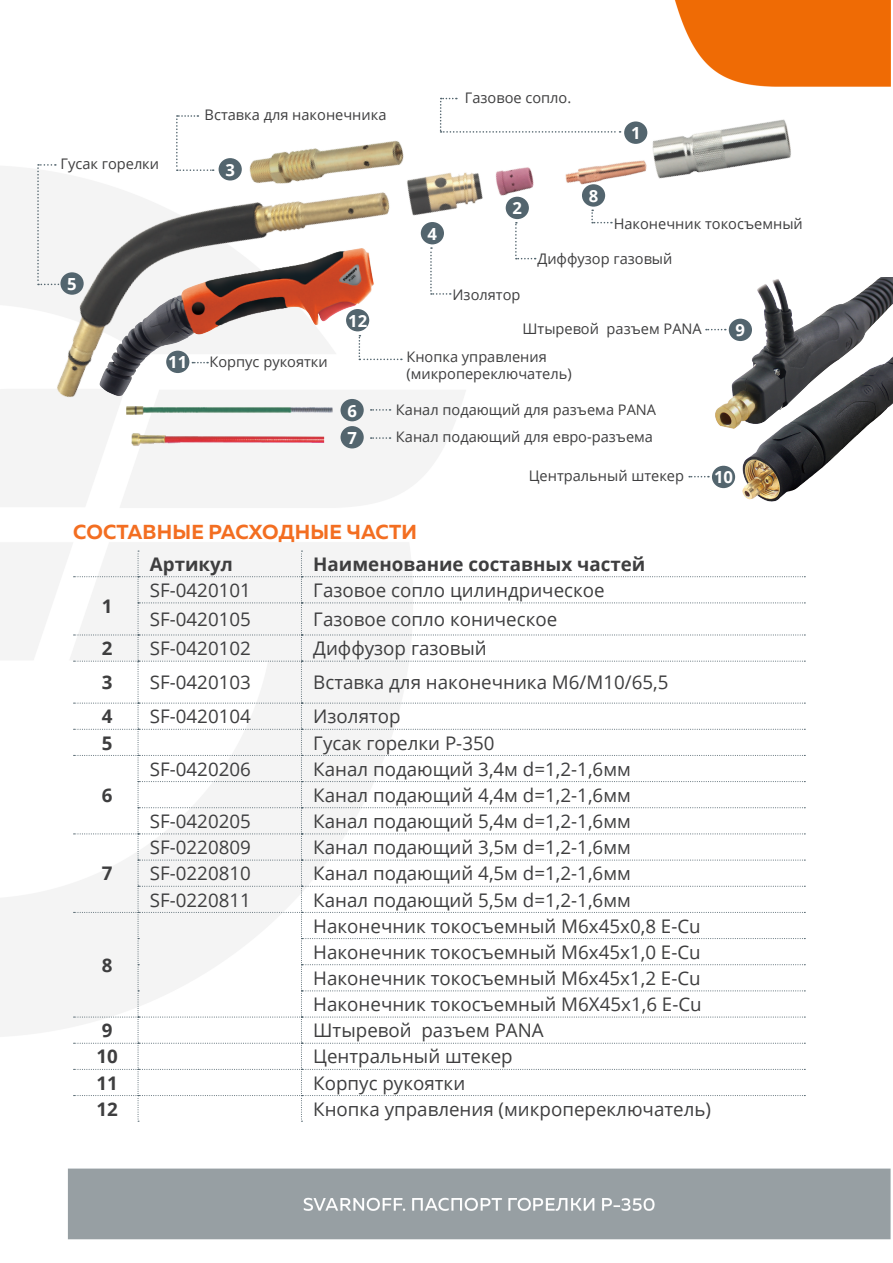
<style>
.page{position:relative;width:893px;height:1263px;background:#fff}
.page>*{position:absolute;margin:0;border:0;box-sizing:border-box;transform-origin:0 0}
.t1{font:700 20.25px "Muller";letter-spacing:.01em;color:#f36e21}
.t2{font:18.75px "Open Sans";color:#3e3e3f}
.t3{font:700 18.75px "Open Sans";color:#3e3e3f}
.t4{font:700 16.65px "Open Sans";color:#fff}
.t5{font:14.55px "Open Sans";color:#3e3e3f}
</style>
<div class="page">
<img style="left:0;top:0;width:890px;height:1240px">
<svg style="left:74px;top:551px;width:731px;height:571px"></svg>
<svg style="left:440px;top:98px;width:180px;height:35px"></svg>
<svg style="left:515px;top:222px;width:21px;height:37px"></svg>
<svg style="left:430px;top:247px;width:21px;height:48px"></svg>
<img style="left:436px;top:138px;width:62px;height:104px">
<img style="left:480px;top:144px;width:71px;height:69px">
<img style="left:552px;top:118px;width:68px;height:110px">
<img style="left:33px;top:89px;width:372px;height:411px">
<img style="left:620px;top:52px;width:197px;height:184px">
<img style="left:230px;top:67px;width:206px;height:185px">
<img style="left:704px;top:277px;width:189px;height:159px">
<img style="left:733px;top:345px;width:160px;height:166px">
<img style="left:127px;top:407px;width:206px;height:8px">
<img style="left:127px;top:429px;width:207px;height:24px">
<div style="left:624px;top:121px;width:23px;height:23px;background:#53656e;border-radius:50%"></div>
<div style="left:506px;top:197px;width:23px;height:22px;background:#53656e;border-radius:50%"></div>
<div style="left:421px;top:222px;width:23px;height:22px;background:#53656e;border-radius:50%"></div>
<svg style="left:176px;top:115px;width:38px;height:56px"></svg>
<div style="left:219px;top:158px;width:23px;height:23px;background:#53656e;border-radius:50%"></div>
<svg style="left:371px;top:409px;width:20px;height:2px"></svg>
<svg style="left:192px;top:362px;width:16px;height:1px"></svg>
<svg style="left:371px;top:437px;width:20px;height:2px"></svg>
<div style="left:341px;top:399px;width:23px;height:22px;background:#53656e;border-radius:50%"></div>
<div style="left:341px;top:426px;width:23px;height:22px;background:#53656e;border-radius:50%"></div>
<svg style="left:591px;top:210px;width:21px;height:13px"></svg>
<div style="left:582px;top:184px;width:23px;height:23px;background:#53656e;border-radius:50%"></div>
<svg style="left:706px;top:329px;width:20px;height:1px"></svg>
<svg style="left:689px;top:476px;width:20px;height:1px"></svg>
<div style="left:729px;top:319px;width:23px;height:22px;background:#53656e;border-radius:50%"></div>
<div style="left:712px;top:466px;width:23px;height:22px;background:#53656e;border-radius:50%"></div>
<div style="left:166px;top:351px;width:23px;height:22px;background:#53656e;border-radius:50%"></div>
<svg style="left:359px;top:335px;width:43px;height:25px"></svg>
<div style="left:346px;top:309px;width:23px;height:22px;background:#53656e;border-radius:50%"></div>
<p class="t5" style="left:60px;top:154px;width:100px">Гусак горелки</p>
<p class="t4" style="left:67px;top:272px;width:11px">5</p>
<p class="t5" style="left:205px;top:105px;width:183px">Вставка для наконечника</p>
<p class="t4" style="left:225px;top:158px;width:11px">3</p>
<p class="t4" style="left:348px;top:309px;width:21px">12</p>
<p class="t5" style="left:465px;top:88px;width:108px">Газовое сопло.</p>
<p class="t4" style="left:631px;top:121px;width:11px">1</p>
<p class="t4" style="left:428px;top:222px;width:11px">4</p>
<p class="t4" style="left:512px;top:196px;width:11px">2</p>
<p class="t5" style="left:453px;top:285px;width:69px">Изолятор</p>
<p class="t4" style="left:589px;top:184px;width:11px">8</p>
<p class="t5" style="left:614px;top:213px;width:191px">Наконечник токосъемный</p>
<p class="t5" style="left:537px;top:248px;width:136px">Диффузор газовый</p>
<p class="t5" style="left:522px;top:319px;width:181px">Штыревой разъем PANA</p>
<p class="t4" style="left:736px;top:318px;width:11px">9</p>
<p class="t4" style="left:168px;top:350px;width:21px">11</p>
<p class="t5" style="left:210px;top:351px;width:120px">Корпус рукоятки</p>
<p class="t5" style="left:406px;top:347px;width:142px">Кнопка управления</p>
<p class="t5" style="left:406px;top:364px;width:167px">(микропереключатель)</p>
<p class="t4" style="left:347px;top:399px;width:11px">6</p>
<p class="t4" style="left:347px;top:426px;width:11px">7</p>
<p class="t5" style="left:396px;top:400px;width:262px">Канал подающий для разъема PANA</p>
<p class="t5" style="left:396px;top:427px;width:259px">Канал подающий для евро-разъема</p>
<p class="t5" style="left:529px;top:466px;width:157px">Центральный штекер</p>
<p class="t4" style="left:714px;top:465px;width:21px">10</p>
<p class="t1" style="left:73px;top:519px;width:345px">СОСТАВНЫЕ РАСХОДНЫЕ ЧАСТИ</p>
<p class="t3" style="left:150px;top:551px;width:85px">Артикул</p>
<p class="t3" style="left:313px;top:551px;width:334px">Наименование составных частей</p>
<p class="t3" style="left:102px;top:593px;width:12px">1</p>
<p class="t2" style="left:150px;top:577px;width:103px">SF-0420101</p>
<p class="t2" style="left:313px;top:577px;width:293px">Газовое cопло цилиндрическое</p>
<p class="t2" style="left:150px;top:606px;width:103px">SF-0420105</p>
<p class="t2" style="left:313px;top:606px;width:245px">Газовое cопло коническое</p>
<p class="t3" style="left:102px;top:635px;width:12px">2</p>
<p class="t2" style="left:150px;top:636px;width:103px">SF-0420102</p>
<p class="t2" style="left:313px;top:636px;width:175px">Диффузор газовый</p>
<p class="t3" style="left:102px;top:669px;width:12px">3</p>
<p class="t2" style="left:150px;top:670px;width:103px">SF-0420103</p>
<p class="t2" style="left:313px;top:670px;width:357px">Вставка для наконечника М6/М10/65,5</p>
<p class="t3" style="left:102px;top:703px;width:12px">4</p>
<p class="t2" style="left:150px;top:704px;width:103px">SF-0420104</p>
<p class="t2" style="left:313px;top:704px;width:89px">Изолятор</p>
<p class="t3" style="left:102px;top:729px;width:12px">5</p>
<p class="t2" style="left:313px;top:730px;width:183px">Гусак горелки Р-350</p>
<p class="t3" style="left:102px;top:782px;width:12px">6</p>
<p class="t2" style="left:150px;top:756px;width:103px">SF-0420206</p>
<p class="t2" style="left:313px;top:756px;width:319px">Канал подающий 3,4м d=1,2-1,6мм</p>
<p class="t2" style="left:313px;top:782px;width:319px">Канал подающий 4,4м d=1,2-1,6мм</p>
<p class="t2" style="left:150px;top:808px;width:103px">SF-0420205</p>
<p class="t2" style="left:313px;top:808px;width:319px">Канал подающий 5,4м d=1,2-1,6мм</p>
<p class="t3" style="left:102px;top:860px;width:12px">7</p>
<p class="t3" style="left:102px;top:952px;width:12px">8</p>
<p class="t2" style="left:150px;top:834px;width:103px">SF-0220809</p>
<p class="t2" style="left:313px;top:834px;width:319px">Канал подающий 3,5м d=1,2-1,6мм</p>
<p class="t2" style="left:150px;top:861px;width:103px">SF-0220810</p>
<p class="t2" style="left:313px;top:861px;width:319px">Канал подающий 4,5м d=1,2-1,6мм</p>
<p class="t2" style="left:150px;top:887px;width:103px">SF-0220811</p>
<p class="t2" style="left:313px;top:887px;width:319px">Канал подающий 5,5м d=1,2-1,6мм</p>
<p class="t2" style="left:313px;top:913px;width:389px">Наконечник токосъемный М6х45х0,8 Е-Сu</p>
<p class="t2" style="left:313px;top:939px;width:389px">Наконечник токосъемный М6х45х1,0 Е-Сu</p>
<p class="t2" style="left:313px;top:965px;width:389px">Наконечник токосъемный М6х45х1,2 Е-Сu</p>
<p class="t2" style="left:313px;top:991px;width:390px">Наконечник токосъемный M6X45х1,6 Е-Сu</p>
<p class="t3" style="left:102px;top:1017px;width:12px">9</p>
<p class="t2" style="left:313px;top:1018px;width:232px">Штыревой разъем PANA</p>
<p class="t3" style="left:97px;top:1043px;width:23px">10</p>
<p class="t2" style="left:313px;top:1044px;width:201px">Центральный штекер</p>
<p class="t3" style="left:97px;top:1069px;width:23px">11</p>
<p class="t2" style="left:313px;top:1070px;width:153px">Корпус рукоятки</p>
<p class="t3" style="left:97px;top:1096px;width:23px">12</p>
<p class="t2" style="left:313px;top:1096px;width:399px">Кнопка управления (микропереключатель)</p>
</div>
